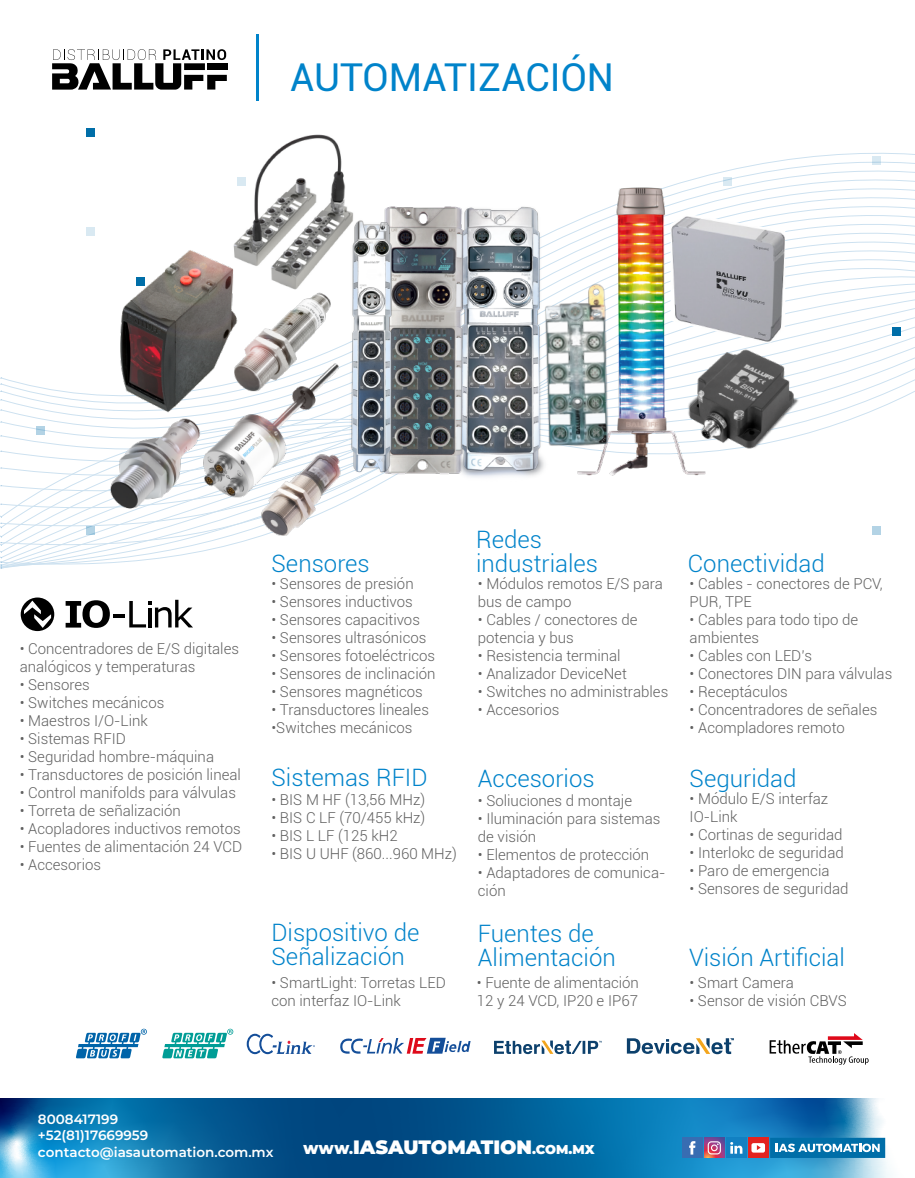
<style>
.page{position:relative;width:915px;height:1178px;background:#fff}
.page>*{position:absolute;margin:0;border:0;box-sizing:border-box;transform-origin:0 0}
.t1{font:38.4px "Roboto";color:#0083ca}
.t2{font:300 24px/24px "Roboto";color:#0083ca}
.t3{font:900 19.35px "Montserrat";color:#fff}
.t4{font:300 15px/18px "Roboto";color:#606060}
.t5{font:600 13.5px/16.5px "Montserrat";color:#fff}
.s1{font-size:12.9px}
</style>
<div class="page">
<svg style="left:21px;top:530px;width:860px;height:24px"></svg>
<svg style="left:21px;top:153px;width:893px;height:374px"></svg>
<hr style="left:256px;top:35px;width:3px;height:66px;background:#0083ca">
<svg style="left:76px;top:1028px;width:71px;height:30px"></svg>
<svg style="left:162px;top:1028px;width:71px;height:30px"></svg>
<svg style="left:247px;top:1033px;width:68px;height:21px"></svg>
<svg style="left:340px;top:1037px;width:130px;height:16px"></svg>
<svg style="left:769px;top:1033px;width:99px;height:31px"></svg>
<svg style="left:494px;top:1040px;width:107px;height:14px"></svg>
<svg style="left:626px;top:1038px;width:107px;height:16px"></svg>
<div style="left:207px;top:63px;width:21px;height:7px;background:#000"></div>
<svg style="left:52px;top:49px;width:175px;height:41px"></svg>
<svg style="left:66px;top:600px;width:127px;height:28px"></svg>
<svg style="left:21px;top:597px;width:33px;height:34px"></svg>
<img style="left:208px;top:134px;width:173px;height:137px">
<img style="left:562px;top:163px;width:163px;height:327px">
<img style="left:553px;top:276px;width:66px;height:183px">
<img style="left:635px;top:320px;width:216px;height:180px">
<img style="left:681px;top:341px;width:118px;height:110px">
<img style="left:374px;top:201px;width:72px;height:279px">
<img style="left:340px;top:213px;width:60px;height:268px">
<img style="left:446px;top:199px;width:107px;height:283px">
<img style="left:0;top:377px;width:21px;height:182px">
<img style="left:248px;top:271px;width:106px;height:136px">
<img style="left:107px;top:243px;width:141px;height:165px">
<img style="left:194px;top:356px;width:151px;height:151px">
<img style="left:258px;top:448px;width:87px;height:92px">
<img style="left:670px;top:214px;width:115px;height:129px">
<svg style="left:1px;top:1098px;width:889px;height:80px;background:#136fa6"></svg>
<div style="left:769px;top:1137px;width:115px;height:21px;background:#006ea8"></div>
<div style="left:747px;top:1137px;width:21px;height:21px;background:#e32320"></div>
<div style="left:682px;top:1137px;width:20px;height:21px;background:#386db2"></div>
<svg style="left:751px;top:1143px;width:13px;height:9px"></svg>
<svg style="left:689px;top:1141px;width:6px;height:13px"></svg>
<div style="left:726px;top:1137px;width:20px;height:21px;background:#1280c2"></div>
<svg style="left:730px;top:1142px;width:12px;height:11px"></svg>
<svg style="left:704px;top:1137px;width:20px;height:21px"></svg>
<svg style="left:707px;top:1141px;width:13px;height:13px"></svg>
<svg style="left:775px;top:1143px;width:104px;height:9px"></svg>
<svg style="left:872px;top:156px;width:8px;height:9px"></svg>
<svg style="left:722px;top:178px;width:9px;height:8px"></svg>
<div style="left:237px;top:178px;width:9px;height:8px;background:#d9e9f2"></div>
<div style="left:136px;top:277px;width:8px;height:8px;background:#006ea8"></div>
<div style="left:86px;top:227px;width:9px;height:9px;background:#d9e9f2"></div>
<div style="left:86px;top:128px;width:9px;height:8px;background:#006ea8"></div>
<div style="left:891px;top:327px;width:8px;height:8px;background:#006ea8"></div>
<div style="left:872px;top:526px;width:8px;height:8px;background:#b3d3e5"></div>
<svg style="left:86px;top:526px;width:9px;height:8px"></svg>
<svg style="left:37px;top:426px;width:8px;height:9px"></svg>
<img style="left:98px;top:408px;width:112px;height:113px">
<h1 class="t1" style="left:290px;top:50px;width:325px">AUTOMATIZACIÓN</h1>
<p class="t4" style="left:20px;top:639px;width:221px">• Concentradores de E/S digitales analógicos y temperaturas</p>
<p class="t4" style="left:20px;top:675px;width:71px">• Sensores</p>
<p class="t4" style="left:20px;top:693px;width:146px">• Switches mecánicos</p>
<p class="t4" style="left:20px;top:711px;width:130px">• Maestros I/O-Link</p>
<p class="t4" style="left:20px;top:729px;width:107px">• Sistemas RFID</p>
<p class="t4" style="left:20px;top:747px;width:196px">• Seguridad hombre-máquina</p>
<p class="t4" style="left:20px;top:765px;width:222px">• Transductores de posición lineal</p>
<p class="t4" style="left:20px;top:783px;width:218px">• Control manifolds para válvulas</p>
<p class="t4" style="left:20px;top:801px;width:163px">• Torreta de señalización</p>
<p class="t4" style="left:20px;top:819px;width:222px">• Acopladores inductivos remotos</p>
<p class="t4" style="left:20px;top:837px;width:224px">• Fuentes de alimentación 24 VCD</p>
<p class="t4" style="left:20px;top:855px;width:83px">• Accesorios</p>
<h2 class="t2" style="left:271px;top:551px;width:100px">Sensores</h2>
<h2 class="t2" style="left:476px;top:527px;width:124px">Redes industriales</h2>
<h2 class="t2" style="left:687px;top:551px;width:138px">Conectividad</h2>
<p class="t4" style="left:271px;top:574px;width:144px">• Sensores de presión</p>
<p class="t4" style="left:271px;top:592px;width:143px">• Sensores inductivos</p>
<p class="t4" style="left:271px;top:610px;width:150px">• Sensores capacitivos</p>
<p class="t4" style="left:271px;top:628px;width:156px">• Sensores ultrasónicos</p>
<p class="t4" style="left:271px;top:646px;width:165px">• Sensores fotoeléctricos</p>
<p class="t4" style="left:271px;top:664px;width:165px">• Sensores de inclinación</p>
<p class="t4" style="left:271px;top:682px;width:153px">• Sensores magnéticos</p>
<p class="t4" style="left:271px;top:700px;width:159px">• Transductores lineales</p>
<p class="t4" style="left:271px;top:718px;width:142px">•Switches mecánicos</p>
<p class="t4" style="left:477px;top:574px;width:186px">• Módulos remotos E/S para bus de campo</p>
<p class="t4" style="left:477px;top:610px;width:161px">• Cables / conectores de potencia y bus</p>
<p class="t4" style="left:477px;top:646px;width:144px">• Resistencia terminal</p>
<p class="t4" style="left:477px;top:664px;width:150px">• Analizador DeviceNet</p>
<p class="t4" style="left:477px;top:682px;width:192px">• Switches no administrables</p>
<p class="t4" style="left:477px;top:700px;width:83px">• Accesorios</p>
<p class="t4" style="left:689px;top:574px;width:194px">• Cables - conectores de PCV,<br>PUR, TPE</p>
<p class="t4" style="left:689px;top:610px;width:170px">• Cables para todo tipo de ambientes</p>
<p class="t4" style="left:689px;top:646px;width:124px">• Cables con LED’s</p>
<p class="t4" style="left:689px;top:664px;width:204px">• Conectores DIN para válvulas</p>
<p class="t4" style="left:689px;top:682px;width:100px">• Receptáculos</p>
<p class="t4" style="left:689px;top:700px;width:189px">• Concentradores de señales</p>
<p class="t4" style="left:689px;top:718px;width:157px">• Acompladores remoto</p>
<h2 class="t2" style="left:271px;top:765px;width:158px">Sistemas RFID</h2>
<p class="t4" style="left:271px;top:790px;width:155px">• BIS M HF (13,56 MHz)</p>
<p class="t4" style="left:271px;top:808px;width:155px">• BIS C LF (70/455 kHz)</p>
<p class="t4" style="left:271px;top:826px;width:128px">• BIS L LF (125 kH2</p>
<p class="t4" style="left:271px;top:844px;width:187px">• BIS U UHF (860...960 MHz)</p>
<h2 class="t2" style="left:477px;top:765px;width:118px">Accesorios</h2>
<p class="t4" style="left:477px;top:790px;width:156px">• Soliuciones d montaje</p>
<p class="t4" style="left:477px;top:808px;width:184px">• Iluminación para sistemas de visión</p>
<p class="t4" style="left:477px;top:844px;width:173px">• Elementos de protección</p>
<p class="t4" style="left:477px;top:862px;width:189px">• Adaptadores de comunica&shy;ción</p>
<h2 class="t2" style="left:689px;top:765px;width:108px">Seguridad</h2>
<p class="t4" style="left:689px;top:789px;width:140px">• Módulo E/S interfaz<br>IO-Link</p>
<p class="t4" style="left:689px;top:825px;width:154px">• Cortinas de seguridad</p>
<p class="t4" style="left:689px;top:843px;width:156px">• Interlokc de seguridad</p>
<p class="t4" style="left:689px;top:861px;width:141px">• Paro de emergencia</p>
<p class="t4" style="left:689px;top:879px;width:160px">• Sensores de seguridad</p>
<h2 class="t2" style="left:271px;top:919px;width:149px">Dispositivo de<br>Señalización</h2>
<h2 class="t2" style="left:477px;top:920px;width:139px">Fuentes de<br>Alimentación</h2>
<h2 class="t2" style="left:689px;top:944px;width:157px">Visión Artificial</h2>
<p class="t4" style="left:271px;top:973px;width:176px">• SmartLight: Torretas LED con interfaz IO-Link</p>
<p class="t4" style="left:476px;top:973px;width:163px">• Fuente de alimentación<br>12 y 24 VCD, IP20 e IP67</p>
<p class="t4" style="left:689px;top:973px;width:106px">• Smart Camera</p>
<p class="t4" style="left:689px;top:991px;width:159px">• Sensor de visión CBVS</p>
<p class="t5" style="left:38px;top:1110px;width:237px">8008417199<br>+52(81)17669959 contacto@iasautomation.com.mx</p>
<p class="t3" style="left:303px;top:1132px;width:293px"><span class="s1">WWW.</span>IASAUTOMATION<span class="s1">.COM.MX</span></p>
</div>
